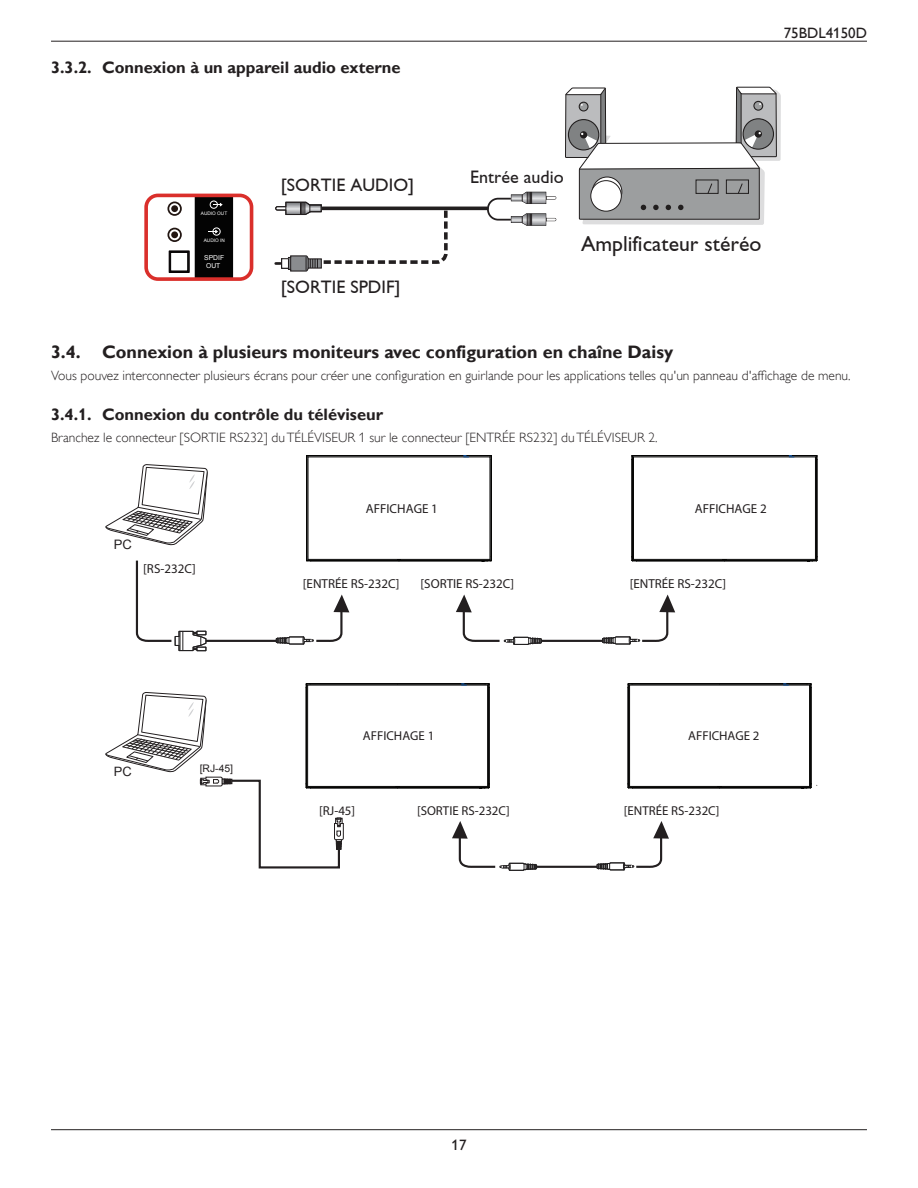
<style>
.page{position:relative;width:918px;height:1188px;background:#fff}
.page>*{position:absolute;margin:0;border:0;box-sizing:border-box;transform-origin:0 0}
.t1{font:21.75px "Gill Alt One";color:#231f20}
.t2{font:700 18px "Gill Sans Alt One WGL";color:#231f20}
.t3{font:18px "Gill Alt One";color:#231f20}
.t4{font:700 16.5px "Gill Sans Alt One WGL";color:#231f20}
.t5{font:15px "Gill Sans Alt One WGL";color:#231f20}
.Body{font:13.5px "Gill Sans Alt One WGL Light";color:#231f20}
.t6{font:13.05px "Gill Alt One";color:#231f20}
.t7{font:13.05px "Arial";color:#231f20}
.t8{font:12.9px "Gill Alt One";color:#231f20}
.t9{font:12.9px "Arial";color:#231f20}
.t10{font:10.35px "Arial";color:#231f20}
.t11{font:6.75px/8.1px "Arial";color:#fff}
.t12{font:4.8px "Arial";color:#fff}
</style>
<div class="page">
<hr style="left:51px;top:41px;width:816px;height:1px;background:#231f20">
<hr style="left:51px;top:1129px;width:816px;height:1px;background:#231f20">
<svg style="left:565px;top:86px;width:216px;height:139px"></svg>
<hr style="left:322px;top:207px;width:165px;height:3px;background:#231f20">
<div style="left:542px;top:196px;width:14px;height:4px;border:1px solid #231f20;border-radius:2px"></div>
<div style="left:542px;top:217px;width:14px;height:5px;border:1px solid #231f20;border-radius:2px"></div>
<svg style="left:486px;top:192px;width:61px;height:34px"></svg>
<svg style="left:275px;top:201px;width:175px;height:71px"></svg>
<svg style="left:167px;top:228px;width:15px;height:14px"></svg>
<div style="left:171px;top:231px;width:7px;height:7px;background:#221612;border-radius:50%"></div>
<svg style="left:167px;top:202px;width:15px;height:14px"></svg>
<div style="left:171px;top:205px;width:7px;height:7px;background:#221612;border-radius:50%"></div>
<div style="left:169px;top:251px;width:21px;height:22px;border:1px solid #070304"></div>
<div style="left:170px;top:252px;width:19px;height:20px;border:1px solid #070304"></div>
<div style="left:195px;top:199px;width:38px;height:77px;background:#030303"></div>
<div style="left:144px;top:194px;width:109px;height:87px;border:4px solid #da2f2b;border-radius:12px"></div>
<svg style="left:105px;top:464px;width:103px;height:81px"></svg>
<hr style="left:206px;top:640px;width:75px;height:2px;background:#231f20">
<hr style="left:531px;top:640px;width:88px;height:2px;background:#231f20">
<svg style="left:135px;top:560px;width:71px;height:91px"></svg>
<svg style="left:276px;top:595px;width:73px;height:50px"></svg>
<svg style="left:456px;top:595px;width:86px;height:50px"></svg>
<svg style="left:602px;top:595px;width:73px;height:50px"></svg>
<hr style="left:306px;top:456px;width:1px;height:104px;background:#050504">
<hr style="left:307px;top:456px;width:1px;height:104px;background:#050504">
<hr style="left:311px;top:561px;width:176px;height:1px;background:#050504">
<hr style="left:307px;top:560px;width:184px;height:1px;background:#050504">
<hr style="left:308px;top:559px;width:182px;height:1px;background:#050504">
<hr style="left:308px;top:457px;width:1px;height:102px;background:#050504">
<hr style="left:308px;top:457px;width:182px;height:1px;background:#050504">
<hr style="left:311px;top:455px;width:176px;height:1px;background:#050504">
<hr style="left:490px;top:457px;width:1px;height:102px;background:#050504">
<hr style="left:491px;top:459px;width:1px;height:98px;background:#050504">
<svg style="left:306px;top:557px;width:6px;height:5px"></svg>
<svg style="left:306px;top:455px;width:5px;height:5px"></svg>
<svg style="left:482px;top:557px;width:10px;height:5px"></svg>
<svg style="left:487px;top:455px;width:5px;height:5px"></svg>
<svg style="left:464px;top:455px;width:5px;height:3px"></svg>
<hr style="left:632px;top:456px;width:1px;height:104px;background:#050504">
<hr style="left:636px;top:561px;width:177px;height:1px;background:#050504">
<hr style="left:633px;top:560px;width:183px;height:1px;background:#050504">
<hr style="left:634px;top:559px;width:181px;height:1px;background:#050504">
<hr style="left:633px;top:457px;width:1px;height:102px;background:#050504">
<hr style="left:634px;top:457px;width:181px;height:1px;background:#050504">
<hr style="left:636px;top:455px;width:177px;height:1px;background:#050504">
<hr style="left:815px;top:457px;width:1px;height:102px;background:#050504">
<hr style="left:816px;top:456px;width:1px;height:104px;background:#050504">
<hr style="left:817px;top:459px;width:1px;height:98px;background:#050504">
<svg style="left:632px;top:558px;width:5px;height:4px"></svg>
<svg style="left:807px;top:557px;width:11px;height:5px"></svg>
<svg style="left:813px;top:455px;width:5px;height:5px"></svg>
<svg style="left:789px;top:455px;width:5px;height:3px"></svg>
<hr style="left:527px;top:866px;width:86px;height:2px;background:#231f20">
<svg style="left:452px;top:821px;width:85px;height:50px"></svg>
<svg style="left:597px;top:821px;width:72px;height:49px"></svg>
<hr style="left:310px;top:788px;width:175px;height:1px;background:#050504">
<hr style="left:307px;top:787px;width:182px;height:1px;background:#050504">
<hr style="left:308px;top:786px;width:180px;height:1px;background:#050504">
<hr style="left:308px;top:685px;width:180px;height:1px;background:#050504">
<hr style="left:310px;top:684px;width:175px;height:1px;background:#050504">
<hr style="left:310px;top:683px;width:175px;height:1px;background:#050504">
<hr style="left:487px;top:685px;width:1px;height:101px;background:#050504">
<hr style="left:489px;top:688px;width:1px;height:96px;background:#050504">
<svg style="left:105px;top:683px;width:239px;height:186px"></svg>
<svg style="left:480px;top:784px;width:10px;height:5px"></svg>
<svg style="left:485px;top:683px;width:5px;height:5px"></svg>
<hr style="left:628px;top:684px;width:1px;height:103px;background:#050504">
<hr style="left:632px;top:788px;width:175px;height:1px;background:#050504">
<hr style="left:629px;top:787px;width:182px;height:1px;background:#050504">
<hr style="left:630px;top:786px;width:180px;height:1px;background:#050504">
<hr style="left:629px;top:685px;width:1px;height:101px;background:#050504">
<hr style="left:630px;top:685px;width:180px;height:1px;background:#050504">
<hr style="left:632px;top:684px;width:175px;height:1px;background:#050504">
<hr style="left:632px;top:683px;width:175px;height:1px;background:#050504">
<hr style="left:809px;top:685px;width:1px;height:101px;background:#050504">
<hr style="left:811px;top:688px;width:1px;height:96px;background:#050504">
<svg style="left:628px;top:784px;width:5px;height:5px"></svg>
<svg style="left:628px;top:683px;width:5px;height:5px"></svg>
<svg style="left:802px;top:784px;width:16px;height:5px"></svg>
<svg style="left:807px;top:683px;width:5px;height:5px"></svg>
<p class="t4" style="left:51px;top:57px;width:351px">3.3.2. Connexion à un appareil audio externe</p>
<p class="t12" style="left:201px;top:210px;width:28px">AUDIO OUT</p>
<p class="t12" style="left:204px;top:237px;width:23px">AUDIO IN</p>
<p class="t11" style="left:204px;top:254px;width:21px">SPDIF<br>OUT</p>
<p class="t3" style="left:281px;top:175px;width:135px">[SORTIE AUDIO]</p>
<p class="t3" style="left:281px;top:277px;width:121px">[SORTIE SPDIF]</p>
<p class="t5" style="left:784px;top:23px;width:85px">75BDL4150D</p>
<p class="t3" style="left:470px;top:167px;width:95px">Entrée audio</p>
<p class="t1" style="left:581px;top:231px;width:182px">Amplificateur stéréo</p>
<p class="t2" style="left:51px;top:340px;width:624px">3.4. Connexion à plusieurs moniteurs avec configuration en chaîne Daisy</p>
<p class="Body" style="left:51px;top:367px;width:801px">Vous pouvez interconnecter plusieurs écrans pour créer une configuration en guirlande pour les applications telles qu'un panneau d'affichage de menu.</p>
<p class="t4" style="left:51px;top:404px;width:334px">3.4.1. Connexion du contrôle du téléviseur</p>
<p class="Body" style="left:51px;top:429px;width:608px">Branchez le connecteur [SORTIE RS232] du TÉLÉVISEUR 1 sur le connecteur [ENTRÉE RS232] du TÉLÉVISEUR 2.</p>
<p class="t7" style="left:114px;top:536px;width:20px">PC</p>
<p class="t6" style="left:143px;top:561px;width:54px">[RS-232C]</p>
<p class="t9" style="left:114px;top:763px;width:19px">PC</p>
<p class="t10" style="left:200px;top:761px;width:35px">[RJ-45]</p>
<p class="t6" style="left:366px;top:500px;width:74px">AFFICHAGE 1</p>
<p class="t6" style="left:695px;top:500px;width:74px">AFFICHAGE 2</p>
<p class="t6" style="left:303px;top:576px;width:98px">[ENTRÉE RS-232C]</p>
<p class="t6" style="left:421px;top:576px;width:95px">[SORTIE RS-232C]</p>
<p class="t6" style="left:630px;top:576px;width:98px">[ENTRÉE RS-232C]</p>
<p class="t8" style="left:363px;top:728px;width:73px">AFFICHAGE 1</p>
<p class="t8" style="left:688px;top:728px;width:73px">AFFICHAGE 2</p>
<p class="t8" style="left:319px;top:802px;width:38px">[RJ-45]</p>
<p class="t8" style="left:417px;top:802px;width:94px">[SORTIE RS-232C]</p>
<p class="t8" style="left:624px;top:802px;width:97px">[ENTRÉE RS-232C]</p>
<p class="t5" style="left:452px;top:1135px;width:16px">17</p>
</div>
